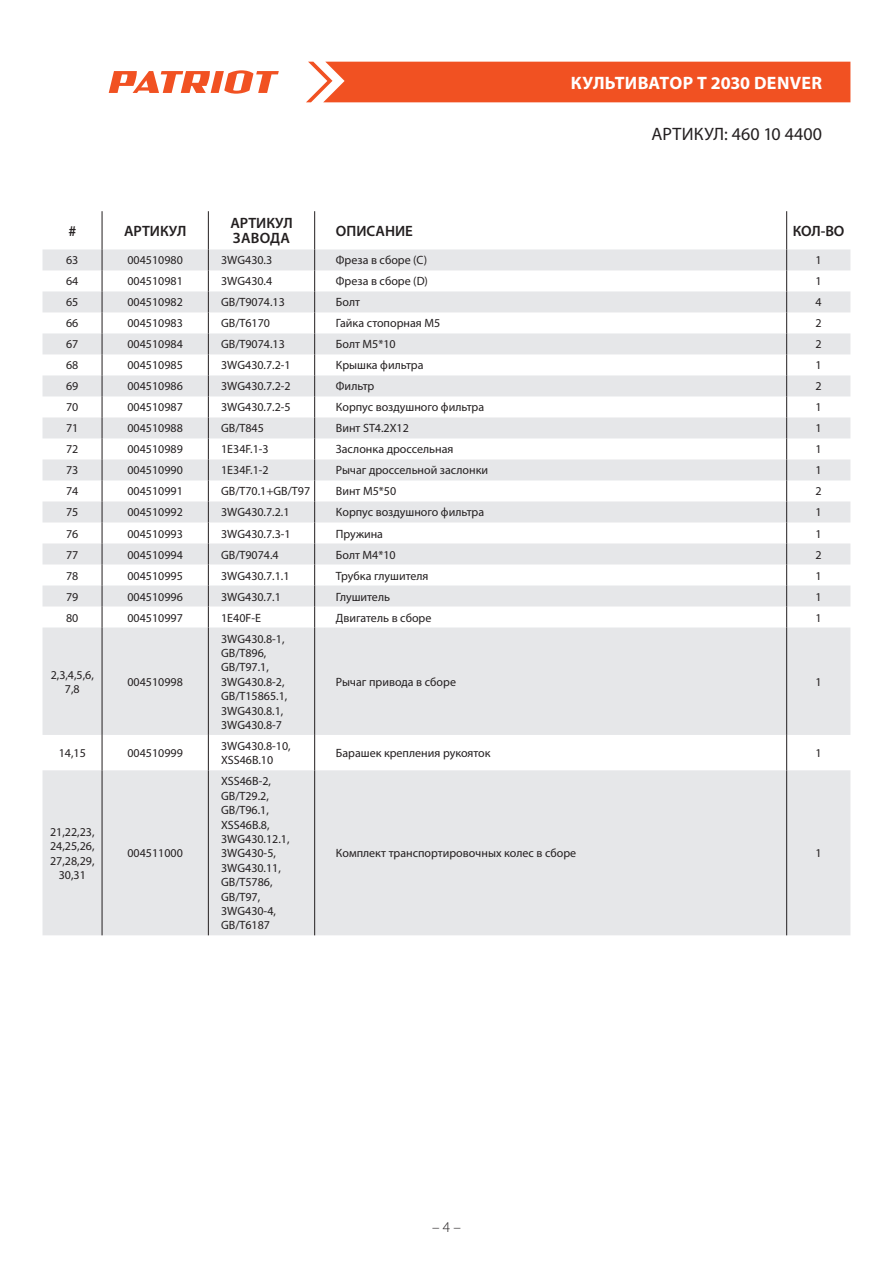
<style>
.page{position:relative;width:893px;height:1263px;background:#fff}
.page>*{position:absolute;margin:0;border:0;box-sizing:border-box;transform-origin:0 0}
.t1{font:700 18px "Myriad Pro";letter-spacing:.015em;color:#fff}
.t2{font:18px "Myriad Pro";letter-spacing:.01em;color:#231f20}
.t3{font:600 15px/15px "Myriad Pro";color:#231f20}
.t4{font:300 15px "Myriad Pro";color:#231f20}
.t5{font:12px/14.4px "Myriad Pro";color:#231f20}
</style>
<div class="page">
<div style="left:306px;top:62px;width:544px;height:40px;background:#f15122"></div>
<svg style="left:109px;top:70px;width:170px;height:24px"></svg>
<svg style="left:43px;top:249px;width:807px;height:686px;fill:#e6e7e9"></svg>
<hr style="left:102px;top:211px;width:1px;height:38px;background:#231f20">
<hr style="left:208px;top:211px;width:1px;height:38px;background:#231f20">
<hr style="left:314px;top:211px;width:1px;height:38px;background:#231f20">
<hr style="left:786px;top:211px;width:1px;height:38px;background:#231f20">
<svg style="left:102px;top:249px;width:1px;height:378px"></svg>
<svg style="left:208px;top:249px;width:1px;height:378px"></svg>
<svg style="left:314px;top:249px;width:1px;height:378px"></svg>
<svg style="left:786px;top:249px;width:1px;height:378px"></svg>
<hr style="left:102px;top:627px;width:1px;height:108px;background:#231f20">
<hr style="left:208px;top:627px;width:1px;height:108px;background:#231f20">
<hr style="left:314px;top:627px;width:1px;height:108px;background:#231f20">
<hr style="left:786px;top:627px;width:1px;height:108px;background:#231f20">
<hr style="left:102px;top:735px;width:1px;height:35px;background:#231f20">
<hr style="left:208px;top:735px;width:1px;height:35px;background:#231f20">
<hr style="left:314px;top:735px;width:1px;height:35px;background:#231f20">
<hr style="left:786px;top:735px;width:1px;height:35px;background:#231f20">
<hr style="left:102px;top:770px;width:1px;height:165px;background:#231f20">
<hr style="left:208px;top:770px;width:1px;height:165px;background:#231f20">
<hr style="left:314px;top:770px;width:1px;height:165px;background:#231f20">
<hr style="left:786px;top:770px;width:1px;height:165px;background:#231f20">
<h1 class="t1" style="left:571px;top:71px;width:253px">КУЛЬТИВАТОР T 2030 DENVER</h1>
<h1 class="t2" style="left:651px;top:123px;width:12px">АРТИ</h1>
<h1 class="t2" style="left:694px;top:123px;width:130px">КУЛ : 460 10 4400</h1>
<p class="t3" style="left:68px;top:223px;width:9px">#</p>
<p class="t3" style="left:124px;top:223px;width:64px">АРТИКУЛ</p>
<p class="t3" style="left:230px;top:216px;width:64px">АРТИКУЛ завода</p>
<p class="t3" style="left:336px;top:223px;width:78px">ОПИСАНИЕ</p>
<p class="t3" style="left:793px;top:223px;width:43px">КОЛ-ВО</p>
<p class="t5" style="left:66px;top:253px;width:14px">63</p>
<p class="t5" style="left:127px;top:253px;width:57px">004510980</p>
<p class="t5" style="left:221px;top:253px;width:53px">3WG430.3</p>
<p class="t5" style="left:336px;top:253px;width:93px">Фреза в сборе (C)</p>
<p class="t5" style="left:815px;top:253px;width:8px">1</p>
<p class="t5" style="left:66px;top:274px;width:14px">64</p>
<p class="t5" style="left:127px;top:274px;width:57px">004510981</p>
<p class="t5" style="left:221px;top:274px;width:53px">3WG430.4</p>
<p class="t5" style="left:336px;top:274px;width:94px">Фреза в сборе (D)</p>
<p class="t5" style="left:815px;top:274px;width:8px">1</p>
<p class="t5" style="left:66px;top:295px;width:14px">65</p>
<p class="t5" style="left:127px;top:295px;width:57px">004510982</p>
<p class="t5" style="left:221px;top:295px;width:65px">GB/T9074.13</p>
<p class="t5" style="left:336px;top:295px;width:26px">Болт</p>
<p class="t5" style="left:815px;top:295px;width:8px">4</p>
<p class="t5" style="left:66px;top:316px;width:14px">66</p>
<p class="t5" style="left:127px;top:316px;width:57px">004510983</p>
<p class="t5" style="left:221px;top:316px;width:50px">GB/T6170</p>
<p class="t5" style="left:336px;top:316px;width:106px">Гайка стопорная М5</p>
<p class="t5" style="left:815px;top:316px;width:8px">2</p>
<p class="t5" style="left:66px;top:337px;width:14px">67</p>
<p class="t5" style="left:127px;top:337px;width:57px">004510984</p>
<p class="t5" style="left:221px;top:337px;width:65px">GB/T9074.13</p>
<p class="t5" style="left:336px;top:337px;width:61px">Болт М5*10</p>
<p class="t5" style="left:815px;top:337px;width:8px">2</p>
<p class="t5" style="left:66px;top:358px;width:14px">68</p>
<p class="t5" style="left:127px;top:358px;width:57px">004510985</p>
<p class="t5" style="left:221px;top:358px;width:71px">3WG430.7.2-1</p>
<p class="t5" style="left:336px;top:358px;width:89px">Крышка фильтра</p>
<p class="t5" style="left:815px;top:358px;width:8px">1</p>
<p class="t5" style="left:66px;top:379px;width:14px">69</p>
<p class="t5" style="left:127px;top:379px;width:57px">004510986</p>
<p class="t5" style="left:221px;top:379px;width:71px">3WG430.7.2-2</p>
<p class="t5" style="left:336px;top:379px;width:40px">Фильтр</p>
<p class="t5" style="left:815px;top:379px;width:8px">2</p>
<p class="t5" style="left:66px;top:400px;width:14px">70</p>
<p class="t5" style="left:127px;top:400px;width:57px">004510987</p>
<p class="t5" style="left:221px;top:400px;width:71px">3WG430.7.2-5</p>
<p class="t5" style="left:336px;top:400px;width:150px">Корпус воздушного фильтра</p>
<p class="t5" style="left:815px;top:400px;width:8px">1</p>
<p class="t5" style="left:66px;top:421px;width:14px">71</p>
<p class="t5" style="left:127px;top:421px;width:57px">004510988</p>
<p class="t5" style="left:221px;top:421px;width:44px">GB/T845</p>
<p class="t5" style="left:336px;top:421px;width:74px">Винт ST4.2Х12</p>
<p class="t5" style="left:815px;top:421px;width:8px">1</p>
<p class="t5" style="left:66px;top:442px;width:14px">72</p>
<p class="t5" style="left:127px;top:442px;width:57px">004510989</p>
<p class="t5" style="left:221px;top:442px;width:49px">1E34F.1-3</p>
<p class="t5" style="left:336px;top:442px;width:119px">Заслонка дроссельная</p>
<p class="t5" style="left:815px;top:442px;width:8px">1</p>
<p class="t5" style="left:66px;top:463px;width:14px">73</p>
<p class="t5" style="left:127px;top:463px;width:57px">004510990</p>
<p class="t5" style="left:221px;top:463px;width:49px">1E34F.1-2</p>
<p class="t5" style="left:336px;top:463px;width:154px">Рычаг дроссельной заслонки</p>
<p class="t5" style="left:815px;top:463px;width:8px">1</p>
<p class="t5" style="left:66px;top:484px;width:14px">74</p>
<p class="t5" style="left:127px;top:484px;width:57px">004510991</p>
<p class="t5" style="left:221px;top:484px;width:91px">GB/T70.1+GB/T97</p>
<p class="t5" style="left:336px;top:484px;width:62px">Винт М5*50</p>
<p class="t5" style="left:815px;top:484px;width:8px">2</p>
<p class="t5" style="left:66px;top:505px;width:14px">75</p>
<p class="t5" style="left:127px;top:505px;width:57px">004510992</p>
<p class="t5" style="left:221px;top:505px;width:70px">3WG430.7.2.1</p>
<p class="t5" style="left:336px;top:505px;width:150px">Корпус воздушного фильтра</p>
<p class="t5" style="left:815px;top:505px;width:8px">1</p>
<p class="t5" style="left:66px;top:526px;width:14px">76</p>
<p class="t5" style="left:127px;top:526px;width:57px">004510993</p>
<p class="t5" style="left:221px;top:526px;width:71px">3WG430.7.3-1</p>
<p class="t5" style="left:336px;top:526px;width:49px">Пружина</p>
<p class="t5" style="left:815px;top:526px;width:8px">1</p>
<p class="t5" style="left:66px;top:547px;width:14px">77</p>
<p class="t5" style="left:127px;top:547px;width:57px">004510994</p>
<p class="t5" style="left:221px;top:547px;width:59px">GB/T9074.4</p>
<p class="t5" style="left:336px;top:547px;width:61px">Болт М4*10</p>
<p class="t5" style="left:815px;top:547px;width:8px">2</p>
<p class="t5" style="left:66px;top:568px;width:14px">78</p>
<p class="t5" style="left:127px;top:568px;width:57px">004510995</p>
<p class="t5" style="left:221px;top:568px;width:70px">3WG430.7.1.1</p>
<p class="t5" style="left:336px;top:568px;width:94px">Трубка глушителя</p>
<p class="t5" style="left:815px;top:568px;width:8px">1</p>
<p class="t5" style="left:66px;top:589px;width:14px">79</p>
<p class="t5" style="left:127px;top:589px;width:57px">004510996</p>
<p class="t5" style="left:221px;top:589px;width:61px">3WG430.7.1</p>
<p class="t5" style="left:336px;top:589px;width:56px">Глушитель</p>
<p class="t5" style="left:815px;top:589px;width:8px">1</p>
<p class="t5" style="left:66px;top:610px;width:14px">80</p>
<p class="t5" style="left:127px;top:610px;width:57px">004510997</p>
<p class="t5" style="left:221px;top:610px;width:40px">1E40F-E</p>
<p class="t5" style="left:336px;top:610px;width:97px">Двигатель в сборе</p>
<p class="t5" style="left:815px;top:610px;width:8px">1</p>
<p class="t5" style="left:51px;top:667px;width:45px;text-align:center">2,3,4,5,6,<br>7,8</p>
<p class="t5" style="left:127px;top:674px;width:57px">004510998</p>
<p class="t5" style="left:221px;top:631px;width:68px">3WG430.8-1,<br>GB/T896,<br>GB/T97.1,<br>3WG430.8-2,<br>GB/T15865.1,<br>3WG430.8.1,<br>3WG430.8-7</p>
<p class="t5" style="left:336px;top:674px;width:122px">Рычаг привода в сборе</p>
<p class="t5" style="left:815px;top:674px;width:8px">1</p>
<p class="t5" style="left:59px;top:746px;width:29px">14,15</p>
<p class="t5" style="left:127px;top:746px;width:57px">004510999</p>
<p class="t5" style="left:221px;top:738px;width:71px">3WG430.8-10,<br>XSS46B.10</p>
<p class="t5" style="left:336px;top:746px;width:156px">Барашек крепления рукояток</p>
<p class="t5" style="left:815px;top:746px;width:8px">1</p>
<p class="t5" style="left:50px;top:824px;width:46px;text-align:center">21,22,23,<br>24,25,26,<br>27,28,29,<br>30,31</p>
<p class="t5" style="left:127px;top:846px;width:57px">004511000</p>
<p class="t5" style="left:221px;top:774px;width:70px">XSS46B-2,<br>GB/T29.2,<br>GB/T96.1,<br>XSS46B.8,<br>3WG430.12.1,<br>3WG430-5,<br>3WG430.11,<br>GB/T5786,<br>GB/T97,<br>3WG430-4,<br>GB/T6187</p>
<p class="t5" style="left:336px;top:846px;width:242px">Комплект транспортировочных колес в сборе</p>
<p class="t5" style="left:815px;top:846px;width:8px">1</p>
<p class="t4" style="left:432px;top:1218px;width:30px">– 4 –</p>
</div>
